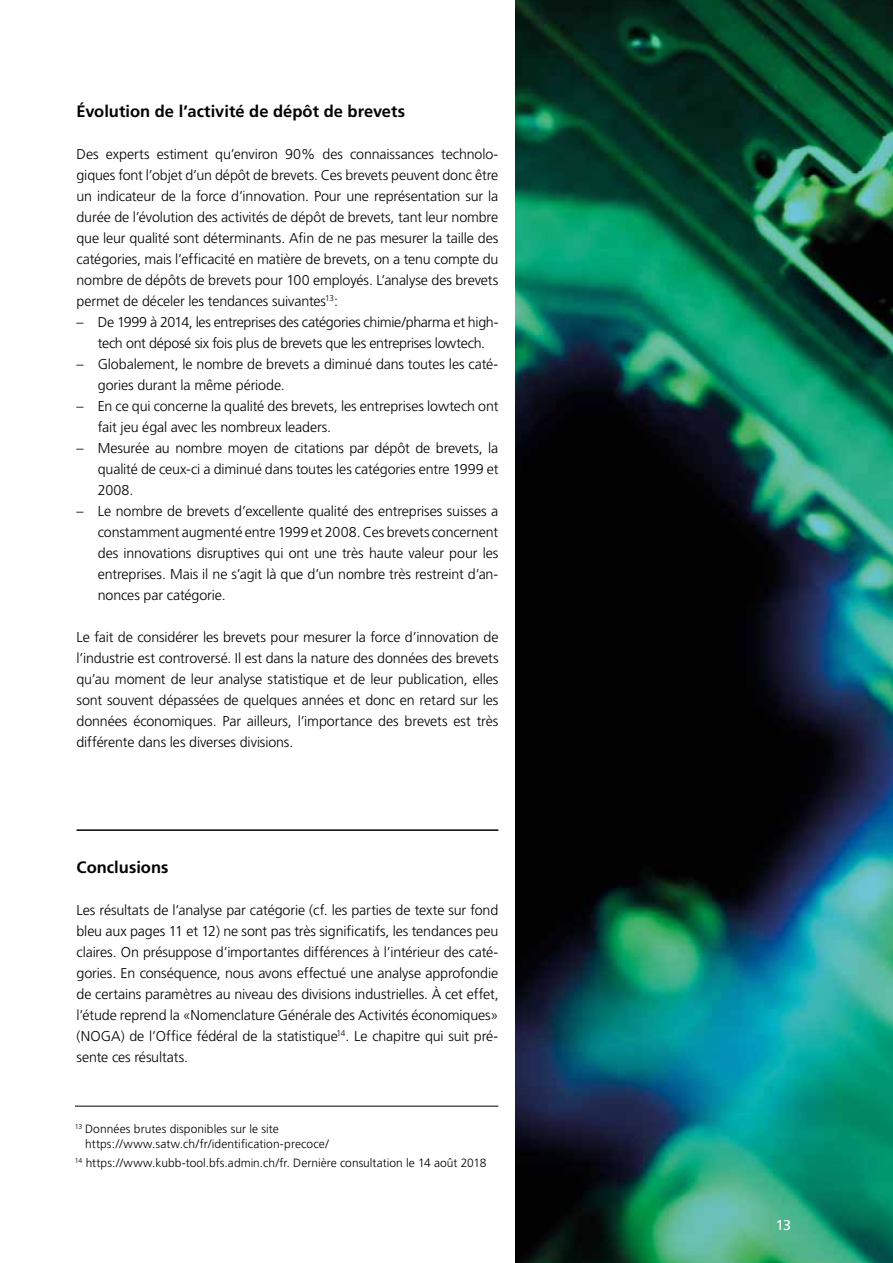
<style>
.page{position:relative;width:893px;height:1263px;background:#fff}
.page>*{position:absolute;margin:0;border:0;box-sizing:border-box;transform-origin:0 0}
.t1{font:700 16.5px "Frutiger CE";color:#010202}
.t2{font:300 14.25px/21px "Frutiger CE";letter-spacing:-.01em;color:#010202;text-align:justify}
.t3{font:14.25px "Frutiger CE";color:#fff}
.t4{font:300 12px/15px "Frutiger CE";letter-spacing:.005em;color:#000}
</style>
<div class="page">
<img style="left:515px;top:0;width:377px;height:1263px">
<hr style="left:77px;top:829px;width:421px;height:2px;background:#010202">
<hr style="left:75px;top:1106px;width:423px;height:1px;background:#000">
<p class="t1" style="left:77px;top:104px;width:330px">Évolution de l’activité de dépôt de brevets</p>
<p class="t2" style="left:77px;top:144px;width:423px">Des experts estiment qu’environ 90% des connaissances technolo&shy;giques font l’objet d’un dépôt de brevets. Ces brevets peuvent donc être un indicateur de la force d’innovation. Pour une représentation sur la durée de l’évolution des activités de dépôt de brevets, tant leur nombre que leur qualité sont déterminants. Afin de ne pas mesurer la taille des catégories, mais l’efficacité en matière de brevets, on a tenu compte du nombre de dépôts de brevets pour 100 employés. L’analyse des brevets permet de déceler les tendances suivantes<sup>13</sup>:</p>
<p class="t2" style="left:77px;top:312px;width:423px;text-align:center">– De 1999 à 2014, les entreprises des catégories chimie/pharma et high&shy;tech ont déposé six fois plus de brevets que les entreprises lowtech.</p>
<p class="t2" style="left:98px;top:354px;width:402px;text-indent:-21px">– Globalement, le nombre de brevets a diminué dans toutes les caté&shy;gories durant la même période.</p>
<p class="t2" style="left:98px;top:396px;width:402px;text-indent:-21px">– En ce qui concerne la qualité des brevets, les entreprises lowtech ont fait jeu égal avec les nombreux leaders.</p>
<p class="t2" style="left:98px;top:438px;width:402px;text-indent:-21px">– Mesurée au nombre moyen de citations par dépôt de brevets, la qualité de ceux-ci a diminué dans toutes les catégories entre 1999 et 2008.</p>
<p class="t2" style="left:98px;top:501px;width:402px;text-indent:-21px">– Le nombre de brevets d’excellente qualité des entreprises suisses a constamment augmenté entre 1999 et 2008. Ces brevets concernent des innovations disruptives qui ont une très haute valeur pour les entreprises. Mais il ne s’agit là que d’un nombre très restreint d’an&shy;nonces par catégorie.</p>
<p class="t2" style="left:77px;top:627px;width:423px">Le fait de considérer les brevets pour mesurer la force d’innovation de l’industrie est controversé. Il est dans la nature des données des brevets qu’au moment de leur analyse statistique et de leur publication, elles sont souvent dépassées de quelques années et donc en retard sur les données économiques. Par ailleurs, l’importance des brevets est très différente dans les diverses divisions.</p>
<p class="t1" style="left:77px;top:860px;width:93px">Conclusions</p>
<p class="t2" style="left:76px;top:900px;width:423px">Les résultats de l’analyse par catégorie (cf. les parties de texte sur fond bleu aux pages 11 et 12) ne sont pas très significatifs, les tendances peu claires. On présuppose d’importantes différences à l’intérieur des caté&shy;gories. En conséquence, nous avons effectué une analyse approfondie de certains paramètres au niveau des divisions industrielles. À cet effet, l’étude reprend la «Nomenclature Générale des Activités économiques» (NOGA) de l’Office fédéral de la statistique<sup>14</sup>. Le chapitre qui suit pré&shy;sente ces résultats.</p>
<p class="t4" style="left:85px;top:1121px;width:245px;text-indent:-10px"><sup>13</sup> Données brutes disponibles sur le site https://www.satw.ch/fr/identification-precoce/</p>
<p class="t4" style="left:75px;top:1156px;width:413px"><sup>14</sup> https://www.kubb-tool.bfs.admin.ch/fr. Dernière consultation le 14 août 2018</p>
<p class="t3" style="left:775px;top:1219px;width:17px">13</p>
</div>
